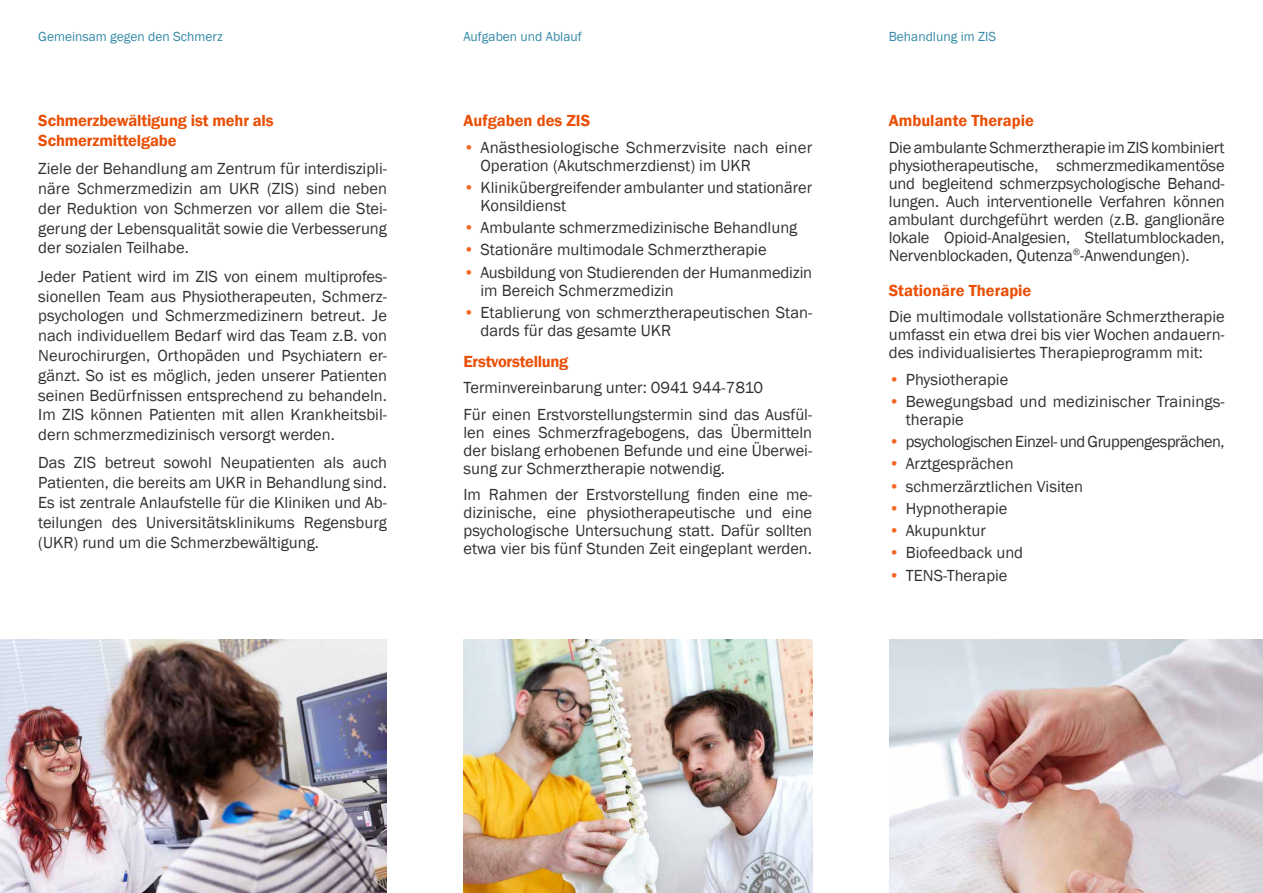
<style>
.page{position:relative;width:1263px;height:893px;background:#fff}
.page>*{position:absolute;margin:0;border:0;box-sizing:border-box;transform-origin:0 0}
.t1{font:16.5px/18px "Franklin Gothic";color:#313130;text-align:justify}
.t2{font:600 16.5px/19.8px "Franklin Gothic";letter-spacing:-.01em;color:#ea4f06}
.t3{font:16.5px "Franklin Gothic";letter-spacing:-.025em;color:#313130}
.t4{font:13.5px "Franklin Gothic";color:#3489a8}
.s1{color:#f26723}
</style>
<div class="page">
<img style="left:0;top:640px;width:387px;height:253px">
<img style="left:464px;top:639px;width:349px;height:254px">
<img style="left:890px;top:639px;width:373px;height:254px">
<p class="t4" style="left:38px;top:28px;width:186px">Gemeinsam gegen den Schmerz</p>
<p class="t2" style="left:38px;top:111px;width:237px">Schmerzbewältigung ist mehr als<br>Schmerzmittelgabe</p>
<p class="t1" style="left:38px;top:159px;width:350px;line-height:19.8px">Ziele der Behandlung am Zentrum für interdiszipli&shy;näre Schmerzmedizin am UKR (ZIS) sind neben der Reduktion von Schmerzen vor allem die Stei&shy;gerung der Lebensqualität sowie die Verbesserung der sozialen Teilhabe.</p>
<p class="t1" style="left:38px;top:267px;width:350px;line-height:19.8px">Jeder Patient wird im ZIS von einem multiprofes&shy;sionellen Team aus Physiotherapeuten, Schmerz&shy;psychologen und Schmerzmedizinern betreut. Je nach individuellem Bedarf wird das Team z.B. von Neurochirurgen, Orthopäden und Psychiatern er&shy;gänzt. So ist es möglich, jeden unserer Patienten seinen Bedürfnissen entsprechend zu behandeln.<br>Im ZIS können Patienten mit allen Krankheitsbil&shy;dern schmerzmedizinisch versorgt werden.</p>
<p class="t1" style="left:38px;top:453px;width:350px;line-height:19.8px">Das ZIS betreut sowohl Neupatienten als auch Patienten, die bereits am UKR in Behandlung sind.<br>Es ist zentrale Anlaufstelle für die Kliniken und Ab&shy;teilungen des Universitätsklinikums Regensburg (UKR) rund um die Schmerzbewältigung.</p>
<p class="t4" style="left:463px;top:28px;width:120px">Aufgaben und Ablauf</p>
<p class="t4" style="left:889px;top:28px;width:109px">Behandlung im ZIS</p>
<p class="t2" style="left:463px;top:111px;width:128px">Aufgaben des ZIS</p>
<p class="t1" style="left:480px;top:138px;width:333px;text-indent:-17px"><span class="s1">•</span> Anästhesiologische Schmerzvisite nach einer<br>Operation (Akutschmerzdienst) im UKR</p>
<p class="t1" style="left:480px;top:179px;width:333px;text-indent:-17px"><span class="s1">•</span> Klinikübergreifender ambulanter und stationärer<br>Konsildienst</p>
<p class="t1" style="left:463px;top:219px;width:335px"><span class="s1">•</span> Ambulante schmerzmedizinische Behandlung</p>
<p class="t1" style="left:463px;top:241px;width:305px"><span class="s1">•</span> Stationäre multimodale Schmerztherapie</p>
<p class="t1" style="left:480px;top:263px;width:333px;text-indent:-17px"><span class="s1">•</span> Ausbildung von Studierenden der Humanmedizin im Bereich Schmerzmedizin</p>
<p class="t1" style="left:480px;top:304px;width:333px;text-indent:-17px"><span class="s1">•</span> Etablierung von schmerztherapeutischen Stan&shy;dards für das gesamte UKR</p>
<p class="t2" style="left:463px;top:351px;width:106px">Erstvorstellung</p>
<p class="t1" style="left:463px;top:375px;width:350px;line-height:26.5px">Terminvereinbarung unter: 0941 944-7810<br>Für einen Erstvorstellungstermin sind das Ausfül-</p>
<p class="t1" style="left:463px;top:423px;width:350px">len eines Schmerzfragebogens, das Übermitteln der bislang erhobenen Befunde und eine Überwei&shy;sung zur Schmerztherapie notwendig.</p>
<p class="t1" style="left:463px;top:486px;width:350px">Im Rahmen der Erstvorstellung finden eine me&shy;dizinische, eine physiotherapeutische und eine psychologische Untersuchung statt. Dafür sollten etwa vier bis fünf Stunden Zeit eingeplant werden.</p>
<p class="t2" style="left:889px;top:111px;width:147px">Ambulante Therapie</p>
<p class="t1" style="left:889px;top:138px;width:337px">Die ambulante Schmerztherapie im ZIS kombiniert physiotherapeutische, schmerzmedikamentöse und begleitend schmerzpsychologische Behand&shy;lungen. Auch interventionelle Verfahren können ambulant durchgeführt werden (z.B. ganglionäre lokale Opioid-Analgesien, Stellatumblockaden, Nervenblockaden, Qutenza<sup>®</sup>-Anwendungen).</p>
<p class="t2" style="left:889px;top:280px;width:144px">Stationäre Therapie</p>
<p class="t1" style="left:889px;top:308px;width:337px">Die multimodale vollstationäre Schmerztherapie umfasst ein etwa drei bis vier Wochen andauern&shy;des individualisiertes Therapieprogramm mit:</p>
<p class="t1" style="left:889px;top:370px;width:121px"><span class="s1">•</span> Physiotherapie</p>
<p class="t1" style="left:906px;top:393px;width:320px;text-indent:-17px"><span class="s1">•</span> Bewegungsbad und medizinischer Trainings&shy;therapie</p>
<p class="t3" style="left:889px;top:431px;width:337px"><span class="s1">•</span> psychologischen Einzel- und Gruppengesprächen,</p>
<p class="t1" style="left:889px;top:455px;width:126px"><span class="s1">•</span> Arztgesprächen</p>
<p class="t1" style="left:889px;top:477px;width:196px"><span class="s1">•</span> schmerzärztlichen Visiten</p>
<p class="t1" style="left:889px;top:500px;width:120px"><span class="s1">•</span> Hypnotherapie</p>
<p class="t1" style="left:889px;top:522px;width:99px"><span class="s1">•</span> Akupunktur</p>
<p class="t1" style="left:889px;top:544px;width:136px"><span class="s1">•</span> Biofeedback und</p>
<p class="t1" style="left:889px;top:567px;width:120px"><span class="s1">•</span> TENS-Therapie</p>
</div>
